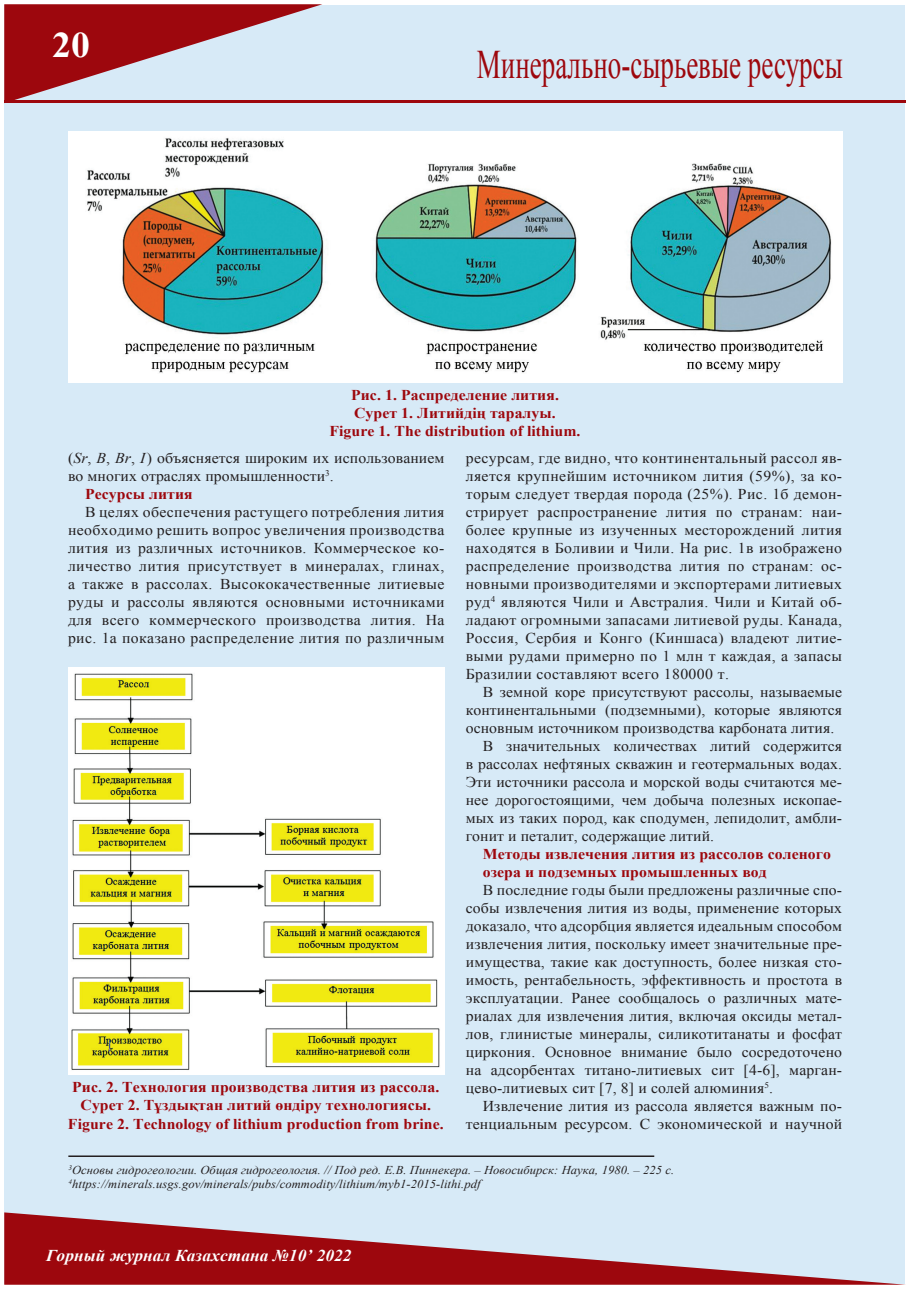
<style>
.page{position:relative;width:906px;height:1289px;background:#fff}
.page>*{position:absolute;margin:0;border:0;box-sizing:border-box;transform-origin:0 0}
.t1{font:40.5px "Times New Roman";color:#9d070d;scale:.67 1}
.t2{font:700 36px "Times New Roman";color:#fff;scale:1.05 1}
.t3{font:italic 700 16.5px "Times New Roman";letter-spacing:.005em;color:#fff;scale:1.05 1}
.t4{font:15px/18px "Times New Roman";letter-spacing:.005em;color:#231f20;text-align:justify;scale:1.05 1}
.t5{font:700 15px/18px "Times New Roman";letter-spacing:.005em;color:#9d070d;text-align:center;scale:1.05 1}
.t6{font:italic 12px/14.4px "Times New Roman";letter-spacing:.005em;color:#231f20;scale:1.05 1}
.s1{font-style:italic}
</style>
<div class="page">
<div style="left:4px;top:5px;width:900px;height:1278px;background:#d7eaf7"></div>
<svg style="left:4px;top:4px;width:318px;height:96px"></svg>
<svg style="left:4px;top:1212px;width:901px;height:72px"></svg>
<hr style="left:4px;top:100px;width:902px;height:3px;background:#9d070d">
<hr style="left:68px;top:1155px;width:586px;height:1px;background:#231f20">
<img style="left:68px;top:667px;width:376px;height:407px">
<img style="left:69px;top:132px;width:774px;height:251px">
<h2 class="t2" style="left:52px;top:20px;width:38px">20</h2>
<h1 class="t1" style="left:477px;top:37px;width:547px">Минерально-сырьевые ресурсы</h1>
<p class="t5" style="left:329px;top:385px;width:241px">Рис. 1. Распределение лития.<br>Сурет 1. Литийдің таралуы.<br>Figure 1. The distribution of lithium.</p>
<p class="t4" style="left:68px;top:449px;width:360px">(<span class="s1">Sr</span>, <span class="s1">В</span>, <span class="s1">Вr</span>, <span class="s1">I</span>) объясняется широким их использованием</p>
<p class="t4" style="left:68px;top:467px;width:255px">во многих отраслях промышленности<sup>3</sup>.</p>
<p class="t5" style="left:85px;top:485px;width:104px">Ресурсы лития</p>
<p class="t4" style="left:68px;top:503px;width:360px;text-indent:17px">В целях обеспечения растущего потребления лития необходимо решить вопрос увеличения производства лития из различных источников. Коммерческое ко&shy;личество лития присутствует в минералах, глинах, а также в рассолах. Высококачественные литиевые руды и рассолы являются основными источниками для всего коммерческого производства лития. На рис. 1а показано распределение лития по различным</p>
<p class="t4" style="left:466px;top:449px;width:360px">ресурсам, где видно, что континентальный рассол яв&shy;ляется крупнейшим источником лития (59%), за ко&shy;торым следует твердая порода (25%). Рис. 1б демон&shy;стрирует распространение лития по странам: наи&shy;более крупные из изученных месторождений лития находятся в Боливии и Чили. На рис. 1в изображено распределение производства лития по странам: ос&shy;новными производителями и экспортерами литиевых руд<sup>4</sup> являются Чили и Австралия. Чили и Китай об&shy;ладают огромными запасами литиевой руды. Канада, Россия, Сербия и Конго (Киншаса) владеют литие&shy;выми рудами примерно по 1 млн т каждая, а запасы Бразилии составляют всего 180000 т.</p>
<p class="t4" style="left:483px;top:683px;width:344px">В земной коре присутствуют рассолы, называемые</p>
<p class="t4" style="left:466px;top:701px;width:360px">континентальными (подземными), которые являются</p>
<p class="t4" style="left:466px;top:719px;width:352px">основным источником производства карбоната лития.</p>
<p class="t4" style="left:483px;top:737px;width:344px">В значительных количествах литий содержится</p>
<p class="t4" style="left:466px;top:755px;width:360px">в рассолах нефтяных скважин и геотермальных водах.</p>
<p class="t4" style="left:466px;top:773px;width:360px">Эти источники рассола и морской воды считаются ме-</p>
<p class="t4" style="left:466px;top:791px;width:360px">нее дорогостоящими, чем добыча полезных ископае-</p>
<p class="t4" style="left:466px;top:809px;width:360px">мых из таких пород, как сподумен, лепидолит, амбли-</p>
<p class="t4" style="left:466px;top:827px;width:238px">гонит и петалит, содержащие литий.</p>
<p class="t5" style="left:483px;top:845px;width:333px;text-align:left">Методы извлечения лития из рассолов соленого озера и подземных промышленных вод</p>
<p class="t4" style="left:466px;top:881px;width:360px;text-indent:17px">В последние годы были предложены различные спо&shy;собы извлечения лития из воды, применение которых доказало, что адсорбция является идеальным способом извлечения лития, поскольку имеет значительные пре&shy;имущества, такие как доступность, более низкая сто&shy;имость, рентабельность, эффективность и простота в эксплуатации. Ранее сообщалось о различных мате&shy;риалах для извлечения лития, включая оксиды метал&shy;лов, глинистые минералы, силикотитанаты и фосфат циркония. Основное внимание было сосредоточено на адсорбентах титано-литиевых сит [4-6], марган&shy;цево-литиевых сит [7, 8] и солей алюминия<sup>5</sup>.</p>
<p class="t4" style="left:466px;top:1097px;width:360px;text-align:right">Извлечение лития из рассола является важным по&shy;тенциальным ресурсом. C экономической и научной</p>
<p class="t6" style="left:68px;top:1162px;width:578px"><sup>3</sup>Основы гидрогеологии. Общая гидрогеология. // Под ред. Е.В. Пиннекера. – Новосибирск: Наука, 1980. – 225 с.<br><sup>4</sup>https://minerals.usgs.gov/minerals/pubs/commodity/lithium/myb1-2015-lithi.pdf</p>
<p class="t5" style="left:68px;top:1078px;width:359px">Рис. 2. Технология производства лития из рассола.<br>Сурет 2. Тұздықтан литий өндіру технологиясы.<br>Figure 2. Technology of lithium production from brine.</p>
<p class="t3" style="left:46px;top:1244px;width:292px">Горный журнал Казахстана №10’ 2022</p>
</div>
